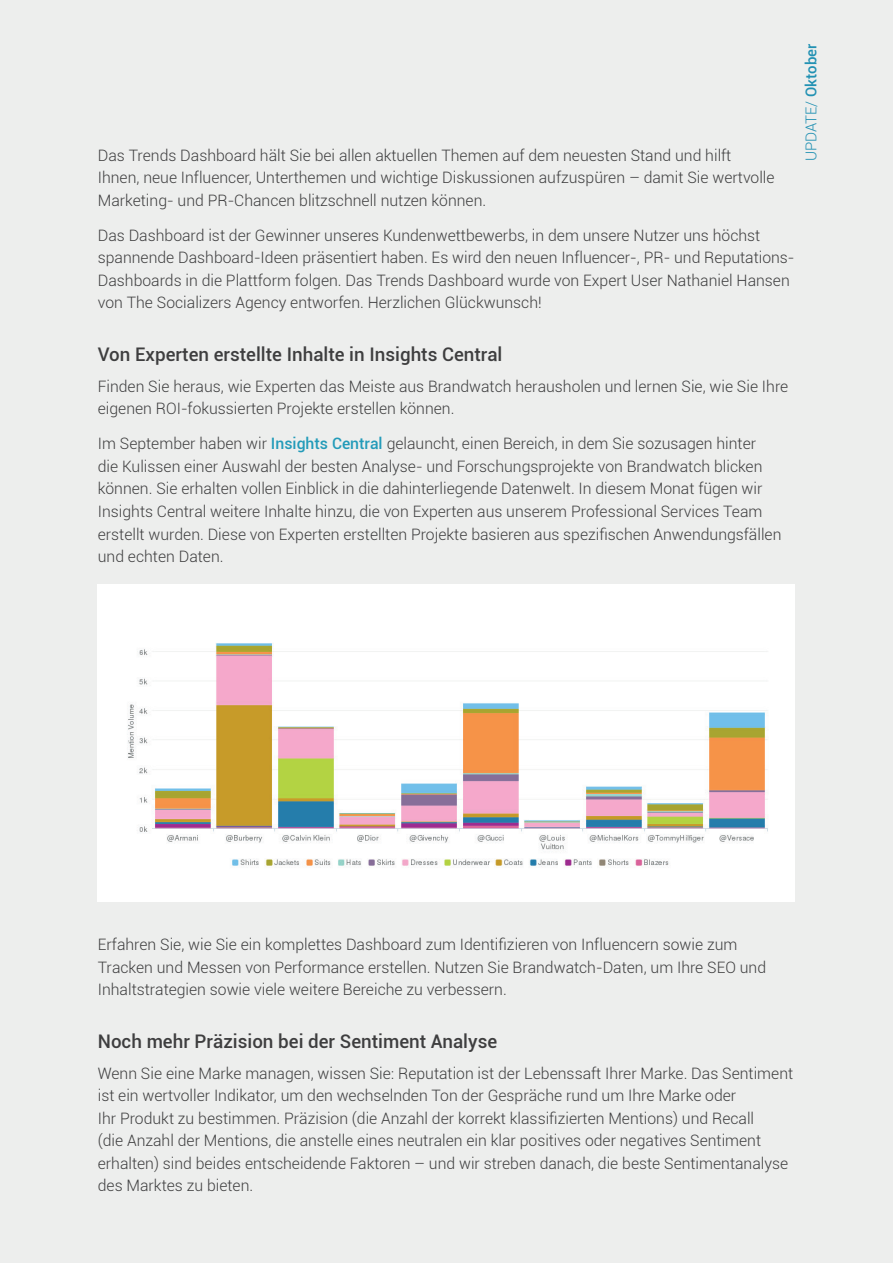
<style>
.page{position:relative;width:893px;height:1263px;background:#edeeed}
.page>*{position:absolute;margin:0;border:0;box-sizing:border-box;transform-origin:0 0}
.t1{font:500 18.75px "Roboto";color:#3e3e3f}
.t2{font:300 15.75px/22.5px "Roboto";color:#3e3e3f}
.t3{font:300 15px "Roboto";color:#2291b3}
.s1{font-weight:500;color:#239bb9}
.s2{font-weight:500}
</style>
<div class="page">
<div style="left:98px;top:584px;width:697px;height:317px;background:#fff"></div>
<img style="left:128px;top:643px;width:640px;height:225px">
<p class="t2" style="left:98px;top:143px;width:678px">Das Trends Dashboard hält Sie bei allen aktuellen Themen auf dem neuesten Stand und hilft<br>Ihnen, neue Influencer, Unterthemen und wichtige Diskussionen aufzuspüren – damit Sie wertvolle<br>Marketing- und PR-Chancen blitzschnell nutzen können.</p>
<p class="t2" style="left:98px;top:224px;width:698px">Das Dashboard ist der Gewinner unseres Kundenwettbewerbs, in dem unsere Nutzer uns höchst spannende Dashboard-Ideen präsentiert haben. Es wird den neuen Influencer-, PR- und Reputations-Dashboards in die Plattform folgen. Das Trends Dashboard wurde von Expert User Nathaniel Hansen von The Socializers Agency entworfen. Herzlichen Glückwunsch!</p>
<p class="t1" style="left:98px;top:341px;width:406px">Von Experten erstellte Inhalte in Insights Central</p>
<p class="t2" style="left:98px;top:374px;width:692px">Finden Sie heraus, wie Experten das Meiste aus Brandwatch herausholen und lernen Sie, wie Sie Ihre eigenen ROI-fokussierten Projekte erstellen können.</p>
<p class="t2" style="left:98px;top:432px;width:685px">Im September haben wir <span class="s1">Insights Central</span> gelauncht, einen Bereich, in dem Sie sozusagen hinter<br>die Kulissen einer Auswahl der besten Analyse- und Forschungsprojekte von Brandwatch blicken können. Sie erhalten vollen Einblick in die dahinterliegende Datenwelt. In diesem Monat fügen wir Insights Central weitere Inhalte hinzu, die von Experten aus unserem Professional Services Team erstellt wurden. Diese von Experten erstellten Projekte basieren aus spezifischen Anwendungsfällen und echten Daten.</p>
<p class="t3" style="left:801px;top:161px;width:119px;rotate:-90deg">UPDATE/ <span class="s2">Oktober</span></p>
<p class="t2" style="left:98px;top:933px;width:670px">Erfahren Sie, wie Sie ein komplettes Dashboard zum Identifizieren von Influencern sowie zum<br>Tracken und Messen von Performance erstellen. Nutzen Sie Brandwatch-Daten, um Ihre SEO und<br>Inhaltstrategien sowie viele weitere Bereiche zu verbessern.</p>
<p class="t1" style="left:98px;top:1028px;width:401px">Noch mehr Präzision bei der Sentiment Analyse</p>
<p class="t2" style="left:98px;top:1061px;width:697px">Wenn Sie eine Marke managen, wissen Sie: Reputation ist der Lebenssaft Ihrer Marke. Das Sentiment ist ein wertvoller Indikator, um den wechselnden Ton der Gespräche rund um Ihre Marke oder<br>Ihr Produkt zu bestimmen. Präzision (die Anzahl der korrekt klassifizierten Mentions) und Recall<br>(die Anzahl der Mentions, die anstelle eines neutralen ein klar positives oder negatives Sentiment erhalten) sind beides entscheidende Faktoren – und wir streben danach, die beste Sentimentanalyse des Marktes zu bieten.</p>
</div>
